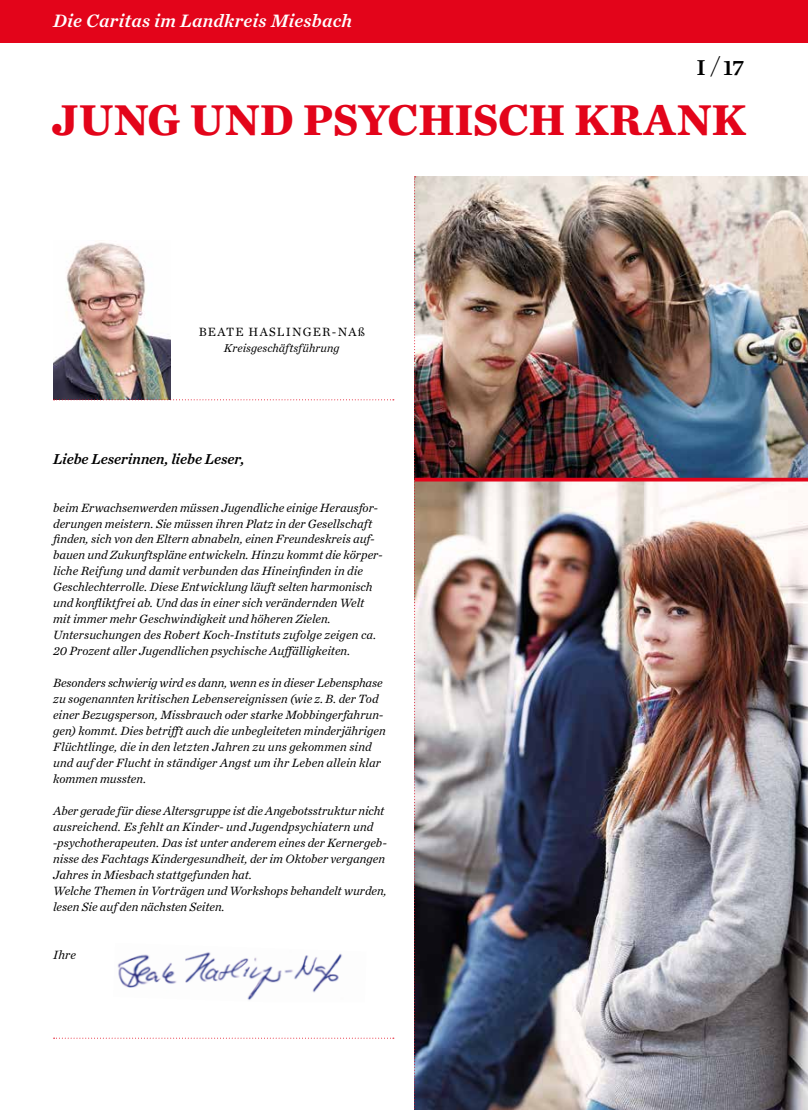
<style>
.page{position:relative;width:808px;height:1110px;background:#fff}
.page>*{position:absolute;margin:0;border:0;box-sizing:border-box;transform-origin:0 0}
.t1{font:700 45px "Chronicle Text G1";letter-spacing:-.005em;color:#e3041a}
.t2{font:22.5px "Chronicle Text G1 Semi";color:#000}
.t3{font:italic 18.75px "Chronicle Text G1 Semi";letter-spacing:.015em;color:#fff}
.t4{font:italic 15px "Chronicle Text G1 Semi";color:#000}
.t5{font:italic 12.5px/16px "Chronicle Text G1";color:#000}
.t6{font:12.5px "Chronicle Text G1";letter-spacing:.1em;color:#000}
.t7{font:italic 11.88px "Chronicle Text G1";letter-spacing:.005em;color:#000}
.s1{font-family:"Chronicle Text G1"}
</style>
<div class="page">
<img style="left:416px;top:481px;width:392px;height:628px">
<img style="left:416px;top:176px;width:392px;height:301px">
<img style="left:117px;top:952px;width:225px;height:48px">
<div style="left:0;top:0;width:808px;height:43px;background:#e3041a"></div>
<svg style="left:54px;top:1037px;width:340px;height:1px"></svg>
<img style="left:53px;top:242px;width:117px;height:158px">
<svg style="left:54px;top:399px;width:340px;height:1px"></svg>
<img style="left:414px;top:176px;width:2px;height:934px">
<svg style="left:415px;top:477px;width:393px;height:4px;background:#c51024"></svg>
<h3 class="t3" style="left:53px;top:6px;width:300px">Die Caritas im Landkreis Miesbach</h3>
<h2 class="t2" style="left:696px;top:50px;width:49px">I <span class="s1">/</span> 17</h2>
<h1 class="t1" style="left:51px;top:84px;width:697px">JUNG UND PSYCHISCH KRANK</h1>
<p class="t6" style="left:199px;top:322px;width:168px">BEATE HASLINGER-NAß</p>
<p class="t7" style="left:224px;top:339px;width:117px">Kreisgeschäftsführung</p>
<p class="t4" style="left:53px;top:446px;width:193px">Liebe Leserinnen, liebe Leser,</p>
<p class="t5" style="left:53px;top:498px;width:331px">beim Erwachsenwerden müssen Jugendliche einige Herausfor&shy;derungen meistern. Sie müssen ihren Platz in der Gesellschaft finden, sich von den Eltern abnabeln, einen Freundeskreis auf&shy;bauen und Zukunftspläne entwickeln. Hinzu kommt die körper&shy;liche Reifung und damit verbunden das Hineinfinden in die Geschlechterrolle. Diese Entwicklung läuft selten harmonisch und konfliktfrei ab. Und das in einer sich verändernden Welt mit immer mehr Geschwindigkeit und höheren Zielen.<br>Untersuchungen des Robert Koch-Instituts zufolge zeigen ca.<br>20 Prozent aller Jugendlichen psychische Auffälligkeiten.</p>
<p class="t5" style="left:53px;top:674px;width:334px">Besonders schwierig wird es dann, wenn es in dieser Lebensphase zu sogenannten kritischen Lebensereignissen (wie z. B. der Tod einer Bezugsperson, Missbrauch oder starke Mobbingerfahrun&shy;gen) kommt. Dies betrifft auch die unbegleiteten minderjährigen Flüchtlinge, die in den letzten Jahren zu uns gekommen sind und auf der Flucht in ständiger Angst um ihr Leben allein klar kommen mussten.</p>
<p class="t5" style="left:53px;top:801px;width:335px">Aber gerade für diese Altersgruppe ist die Angebotsstruktur nicht ausreichend. Es fehlt an Kinder- und Jugendpsychiatern und -psychotherapeuten. Das ist unter anderem eines der Kernergeb&shy;nisse des Fachtags Kindergesundheit, der im Oktober vergangen Jahres in Miesbach stattgefunden hat.<br>Welche Themen in Vorträgen und Workshops behandelt wurden, lesen Sie auf den nächsten Seiten.</p>
<p class="t5" style="left:53px;top:945px;width:24px">Ihre</p>
</div>
